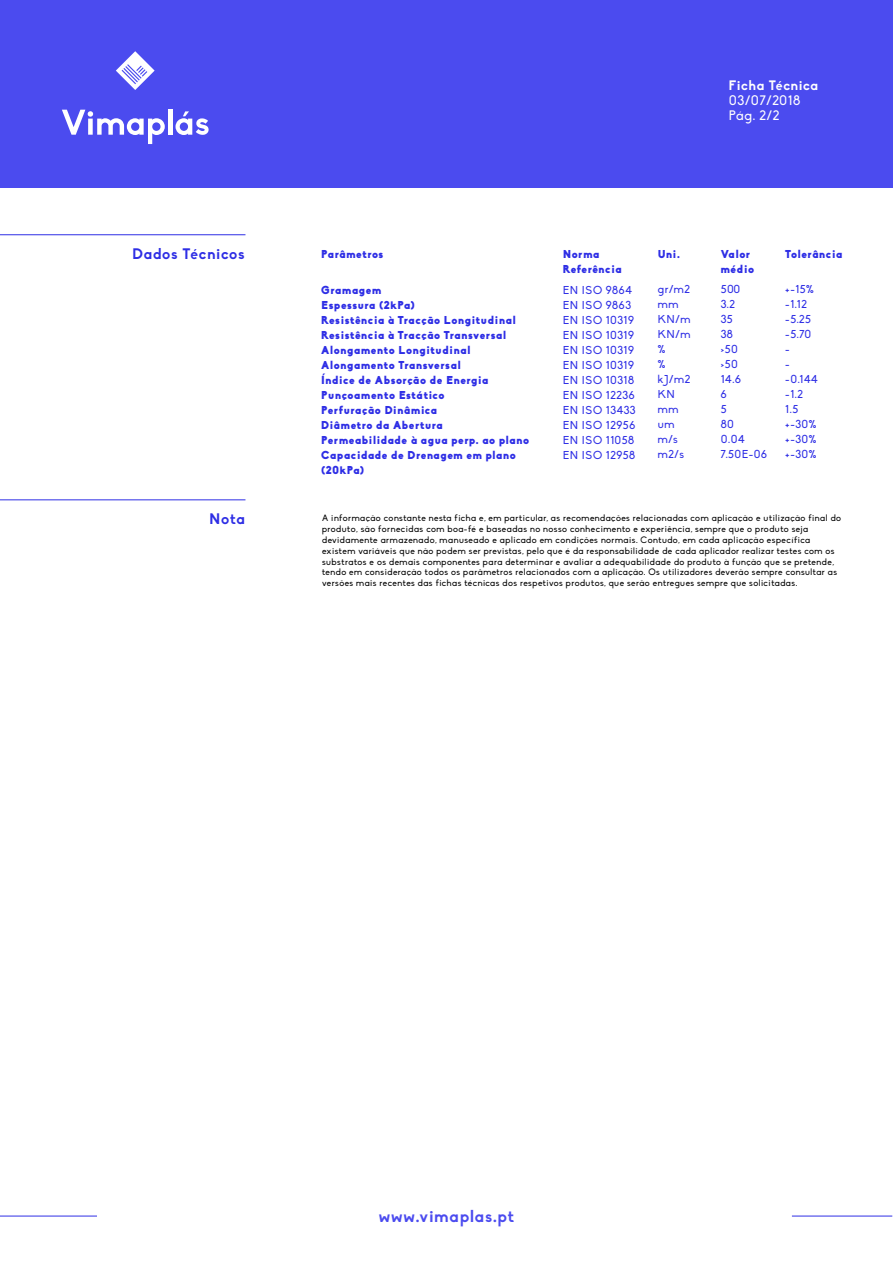
<style>
.page{position:relative;width:893px;height:1263px;background:#fff}
.page>*{position:absolute;margin:0;border:0;box-sizing:border-box;transform-origin:0 0}
.t1{font:700 16.5px "Biko";letter-spacing:.05em;color:#4b4bef}
.t2{font:700 15px "Biko";letter-spacing:.045em;color:#2e2ee5}
.t3{font:13.5px/15px "Biko";letter-spacing:.05em;color:#fff}
.t4{font:700 13.5px "Biko";letter-spacing:.05em;color:#fff}
.t5{font:900 11.25px/15px "Biko";letter-spacing:.05em;color:#2e2ee5}
.t6{font:11.25px/15px "Biko";letter-spacing:.05em;color:#2e2ee5}
.t7{font:9px/10.8px "Biko";letter-spacing:.05em;color:#000}
</style>
<div class="page">
<hr style="left:792px;top:1216px;width:100px;height:1px;background:#2e2ee5">
<hr style="left:0;top:499px;width:245px;height:1px;background:#2e2ee5">
<div style="left:0;top:0;width:893px;height:187px;background:#4b4bef"></div>
<svg style="left:62px;top:110px;width:103px;height:34px"></svg>
<hr style="left:168px;top:109px;width:4px;height:26px;background:#fff">
<svg style="left:176px;top:111px;width:33px;height:24px"></svg>
<svg style="left:116px;top:51px;width:39px;height:39px"></svg>
<hr style="left:0;top:1216px;width:97px;height:1px;background:#2e2ee5">
<hr style="left:0;top:234px;width:245px;height:1px;background:#2e2ee5">
<h2 class="t2" style="left:132px;top:244px;width:114px">Dados Técnicos</h2>
<h2 class="t2" style="left:209px;top:509px;width:37px">Nota</h2>
<h3 class="t4" style="left:729px;top:77px;width:91px">Ficha Técnica</h3>
<h3 class="t3" style="left:729px;top:93px;width:73px">03/07/2018<br>Pág. 2/2</h3>
<p class="t5" style="left:321px;top:247px;width:64px">Parâmetros</p>
<p class="t5" style="left:563px;top:247px;width:60px">Norma<br>Referência</p>
<p class="t5" style="left:658px;top:247px;width:24px">Uni.</p>
<p class="t5" style="left:721px;top:247px;width:35px">Valor médio</p>
<p class="t5" style="left:785px;top:247px;width:59px">Tolerância</p>
<p class="t5" style="left:321px;top:282px;width:209px">Gramagem<br>Espessura (2kPa)<br>Resistência à Tracção Longitudinal<br>Resistência à Tracção Transversal<br>Alongamento Longitudinal<br>Alongamento Transversal<br>Índice de Absorção de Energia<br>Punçoamento Estático<br>Perfuração Dinâmica<br>Diâmetro da Abertura<br>Permeabilidade à agua perp. ao plano<br>Capacidade de Drenagem em plano (20kPa)</p>
<p class="t6" style="left:563px;top:282px;width:74px">EN ISO 9864<br>EN ISO 9863<br>EN ISO 10319<br>EN ISO 10319<br>EN ISO 10319<br>EN ISO 10319<br>EN ISO 10318<br>EN ISO 12236<br>EN ISO 13433<br>EN ISO 12956<br>EN ISO 11058<br>EN ISO 12958</p>
<p class="t6" style="left:658px;top:282px;width:34px">gr/m2 mm<br>KN/m<br>KN/m %<br>% kJ/m2<br>KN mm um m/s m2/s</p>
<p class="t6" style="left:721px;top:282px;width:48px">500<br>3.2<br>35<br>38<br>&gt;50<br>&gt;50<br>14.6<br>6<br>5<br>80<br>0.04<br>7.50E-06</p>
<p class="t6" style="left:785px;top:282px;width:34px">+-15% -1.12 -5.25 -5.70 -<br>- -0.144 -1.2<br>1.5 +-30% +-30% +-30%</p>
<p class="t7" style="left:322px;top:513px;width:521px">A informação constante nesta ficha e, em particular, as recomendações relacionadas com aplicação e utilização final do produto, são fornecidas com boa-fé e baseadas no nosso conhecimento e experiência, sempre que o produto seja devidamente armazenado, manuseado e aplicado em condições normais. Contudo, em cada aplicação específica existem variáveis que não podem ser previstas, pelo que é da responsabilidade de cada aplicador realizar testes com os substratos e os demais componentes para determinar e avaliar a adequabilidade do produto à função que se pretende, tendo em consideração todos os parâmetros relacionados com a aplicação. Os utilizadores deverão sempre consultar as versões mais recentes das fichas técnicas dos respetivos produtos, que serão entregues sempre que solicitadas.</p>
<h1 class="t1" style="left:379px;top:1207px;width:137px">www.vimaplas.pt</h1>
</div>
